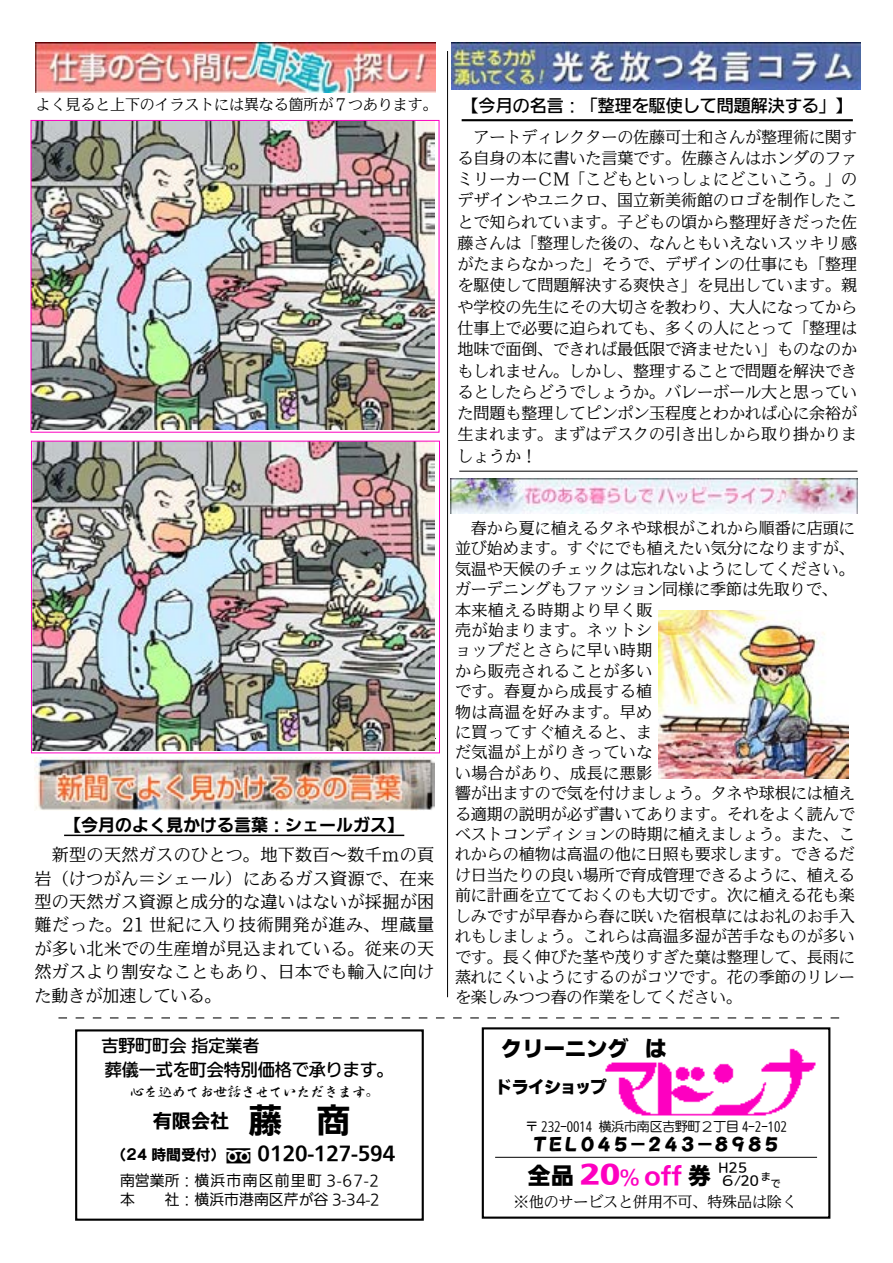
<style>
.page{position:relative;width:893px;height:1263px;background:#fff}
.page>*{position:absolute;margin:0;border:0;box-sizing:border-box;transform-origin:0 0}
.t1{font:23.4px "SUD Go Dsp IWA Eb";color:#000}
.t2{font:21.3px "PN Go IWA Hd";color:#000}
.t3{font:19.2px "S Pop IWA HW Ed";letter-spacing:-.125em;color:#000}
.t4{font:700 19.2px "SUD Go Dsp IWA";color:#000}
.t5{font:700 19.2px "Iwa UD Go Dsp Pro";color:#000}
.t6{font:100 16.95px/23.4px "Iwa UD Min Pro";letter-spacing:.025em;color:#000;text-align:justify}
.t7{font:500 16.95px "Iwa UDR Go Pro";color:#000}
.t8{font:500 16.95px "Iwa UD Go Dsp Pro";color:#000}
.t9{font:16.95px "SUD Go Dsp IWA HW Bd";color:#000}
.t10{font:16.95px "PN Go IWA Hd";letter-spacing:-.075em;color:#000}
.t11{font:100 15.9px/20.4px "Iwa UD Min Pro";letter-spacing:.005em;color:#000;text-align:justify}
.t12{font:100 14.85px/19.2px "Iwa UD Go Hon Pro";color:#000}
.t13{font:100 14.85px "Iwa UD Min Pro";color:#000}
.t14{font:14.85px "SUD Min IWA HW Th";color:#000}
.t15{font:700 14.85px "PN Go IWA";color:#000}
.t16{font:13.8px "Hakusyu Gyosyo";color:#000}
.t17{font:12.75px "SUDRGIWA HW Th";color:#000}
.t18{font:500 12.75px/12.8px "SUDRGIWA";color:#000}
.t19{font:500 9.6px "SUDRGIWA";color:#000}
.s1{font-size:34.05px}
.s2{font-family:"SUD Go Dsp IWA";font-weight:800;font-size:25.5px;color:#fd00c0}
.s3{font-size:19.2px;color:#fd00c0}
.s4{color:#fd00c0}
</style>
<div class="page">
<svg style="left:58px;top:1017px;width:781px;height:1px"></svg>
<div style="left:482px;top:1027px;width:348px;height:192px;border:2px solid #000"></div>
<img style="left:605px;top:1048px;width:211px;height:68px">
<div style="left:75px;top:1029px;width:349px;height:192px;border:2px solid #000"></div>
<hr style="left:495px;top:1157px;width:322px;height:1px;background:#000">
<hr style="left:462px;top:119px;width:391px;height:2px;background:#000">
<img style="left:452px;top:43px;width:408px;height:47px">
<img style="left:36px;top:43px;width:399px;height:49px">
<hr style="left:447px;top:51px;width:1px;height:946px;background:#000">
<hr style="left:459px;top:471px;width:398px;height:1px;background:#000">
<hr style="left:38px;top:738px;width:398px;height:1px;background:#000">
<img style="left:450px;top:479px;width:407px;height:35px">
<img style="left:34px;top:757px;width:400px;height:53px">
<hr style="left:64px;top:835px;width:340px;height:1px;background:#000">
<img style="left:33px;top:122px;width:401px;height:307px">
<img style="left:33px;top:443px;width:401px;height:307px">
<div style="left:31px;top:441px;width:409px;height:312px;border:1px solid #fd00c0"></div>
<img style="left:658px;top:610px;width:191px;height:169px">
<p class="t13" style="left:36px;top:93px;width:403px">よく見ると上下のイラストには異なる箇所が７つあります。</p>
<p class="t8" style="left:462px;top:93px;width:393px">【今月の名言：「整理を駆使して問題解決する」】</p>
<p class="t11" style="left:457px;top:126px;width:401px;line-height:21.3px">　アートディレクターの佐藤可士和さんが整理術に関する自身の本に書いた言葉です。佐藤さんはホンダのファミリーカーＣＭ「こどもといっしょにどこいこう。」のデザインやユニクロ、国立新美術館のロゴを制作したことで知られています。子どもの頃から整理好きだった佐藤さんは「整理した後の、なんともいえないスッキリ感がたまらなかった」そうで、デザインの仕事にも「整理を駆使して問題解決する爽快さ」を見出しています。親や学校の先生にその大切さを教わり、大人になってから仕事上で必要に迫られても、多くの人にとって「整理は地味で面倒、できれば最低限で済ませたい」ものなのかもしれません。しかし、整理することで問題を解決できるとしたらどうでしょうか。バレーボール大と思っていた問題も整理してピンポン玉程度とわかれば心に余裕が生まれます。まずはデスクの引き出しから取り掛かりましょうか！</p>
<p class="t9" style="left:64px;top:816px;width:342px">【今月のよく見かける言葉：シェールガス】</p>
<p class="t6" style="left:34px;top:843px;width:401px">　新型の天然ガスのひとつ。地下数百～数千ｍの頁岩（けつがん＝シェール）にあるガス資源で、在来型の天然ガス資源と成分的な違いはないが採掘が困難だった。21 世紀に入り技術開発が進み、埋蔵量が多い北米での生産増が見込まれている。従来の天然ガスより割安なこともあり、日本でも輸入に向けた動きが加速している。</p>
<p class="t7" style="left:101px;top:1033px;width:160px">吉野町町会 指定業者</p>
<p class="t7" style="left:105px;top:1057px;width:291px">葬儀一式を町会特別価格で承ります。</p>
<p class="t16" style="left:131px;top:1084px;width:250px">心を込めてお世話させていただきます。</p>
<p class="t5" style="left:153px;top:1106px;width:199px">有限会社　<span class="s1">藤　商</span></p>
<p class="t12" style="left:120px;top:1171px;width:261px">南営業所：横浜市南区前里町 3-67-2本　　社：横浜市港南区芹が谷 3-34-2</p>
<p class="t15" style="left:111px;top:1147px;width:116px">（24 時間受付）</p>
<p class="t4" style="left:258px;top:1144px;width:139px">0120-127-594</p>
<p class="t11" style="left:455px;top:518px;width:401px;text-align:left">　春から夏に植えるタネや球根がこれから順番に店頭に並び始めます。すぐにでも植えたい気分になりますが、気温や天候のチェックは忘れないようにしてください。ガーデニングもファッション同様に季節は先取りで、本来植える時期より早く販<br>売が始まります。ネットシ<br>ョップだとさらに早い時期<br>から販売されることが多い<br>です。春夏から成長する植<br>物は高温を好みます。早め<br>に買ってすぐ植えると、ま<br>だ気温が上がりきっていな<br>い場合があり、成長に悪影<br>響が出ますので気を付けましょう。タネや球根には植える適期の説明が必ず書いてあります。それをよく読んでベストコンディションの時期に植えましょう。また、これからの植物は高温の他に日照も要求します。できるだけ日当たりの良い場所で育成管理できるように、植える前に計画を立てておくのも大切です。次に植える花も楽しみですが早春から春に咲いた宿根草にはお礼のお手入れもしましょう。これらは高温多湿が苦手なものが多いです。長く伸びた茎や茂りすぎた葉は整理して、長雨に蒸れにくいようにするのがコツです。花の季節のリレーを楽しみつつ春の作業をしてください。</p>
<h2 class="t2" style="left:501px;top:1038px;width:167px">クリーニング は</h2>
<p class="t10" style="left:496px;top:1078px;width:113px">ドライショップ</p>
<p class="t17" style="left:525px;top:1120px;width:263px">〒 232-0014 横浜市南区吉野町２丁目 4-2-102</p>
<p class="t3" style="left:531px;top:1134px;width:252px">ＴＥＬ０４５－２４３－８９８５</p>
<p class="t18" style="left:527px;top:1162px;width:245px;text-indent:191px">H25<br>　　　　　　　　　　　　 　　 ６/20 <sup>ま</sup></p>
<h1 class="t1" style="left:527px;top:1163px;width:185px">全品 <span class="s2">20</span><span class="s3">％</span> <span class="s4">off</span> 券</h1>
<p class="t19" style="left:771px;top:1178px;width:11px">で</p>
<p class="t14" style="left:514px;top:1194px;width:284px">※他のサービスと併用不可、特殊品は除く</p>
</div>
